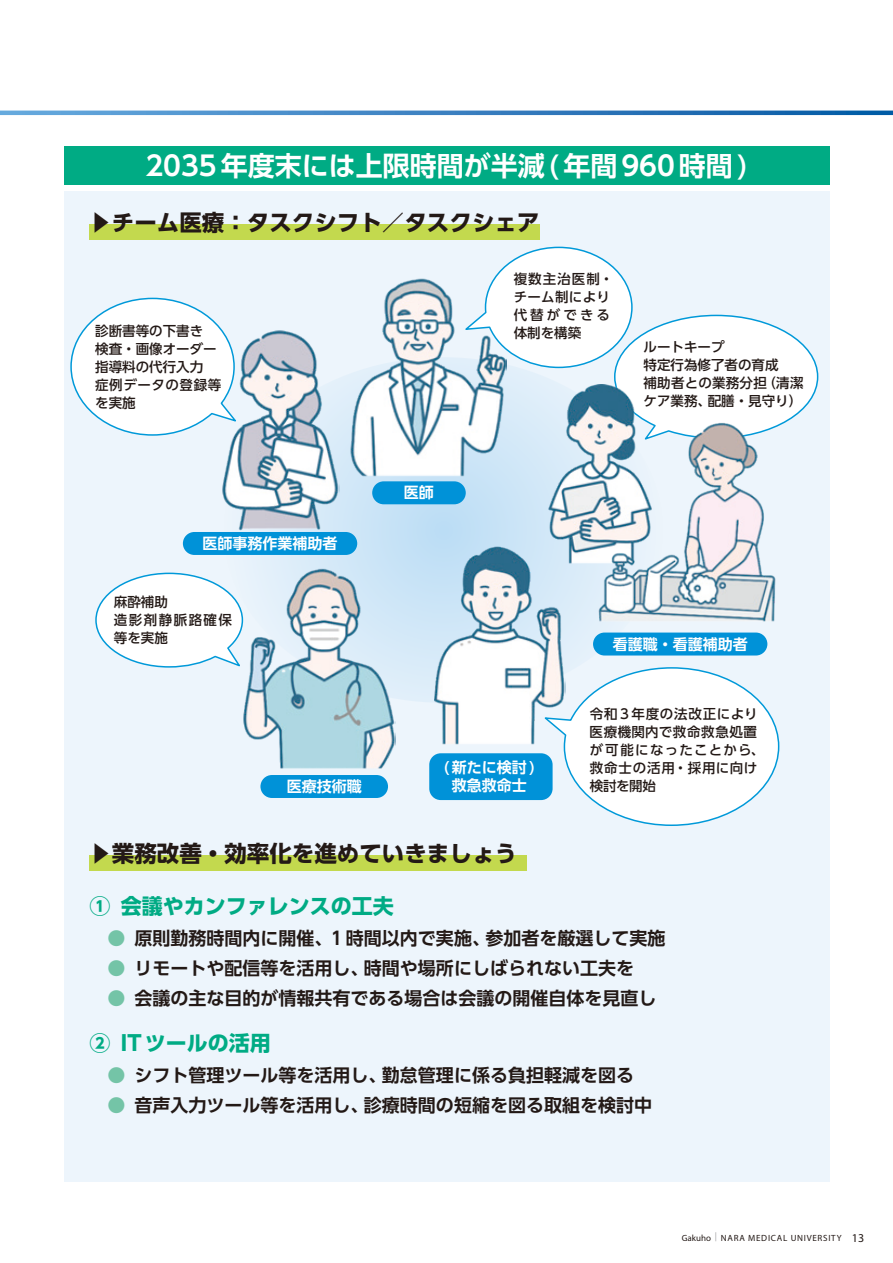
<style>
.page{position:relative;width:893px;height:1263px;background:#fff}
.page>*{position:absolute;margin:0;border:0;box-sizing:border-box;transform-origin:0 0}
.t1{font:700 27px "UD Shin Go Pr 6 De";color:#fff}
.t2{font:700 22.5px "UD Shin Go Pr 6";color:#231916}
.t3{font:700 21px "UD Shin Go Pr 6";color:#00ab84}
.t4{font:700 18px/30px "UD Shin Go Pr 6 De";color:#231916}
.t5{font:700 15px/18px "UD Shin Go Pr 6 De";color:#fff;text-align:center}
.t6{font:500 13.5px/18px "UD Shin Go Pr 6";letter-spacing:.05em;color:#231916}
.t7{font:500 13.5px/18px "UD Shin Go Pr 6";letter-spacing:.015em;color:#231916}
.t8{font:500 13.5px/18px "UD Shin Go Pr 6";letter-spacing:.105em;color:#231916}
.t9{font:9px "Myriad Pro";letter-spacing:.08em;color:#231916}
.s1{color:#74c4a7}
.s2{font-size:12px}
</style>
<div class="page">
<div style="left:64px;top:191px;width:765px;height:991px;background:#edf5fc"></div>
<svg style="left:223px;top:357px;width:440px;height:346px;fill:#cfe6f7"></svg>
<svg style="left:95px;top:572px;width:149px;height:96px"></svg>
<svg style="left:70px;top:297px;width:152px;height:139px"></svg>
<svg style="left:541px;top:666px;width:239px;height:160px"></svg>
<svg style="left:494px;top:246px;width:325px;height:196px"></svg>
<div style="left:89px;top:224px;width:451px;height:16px;background:#c3d94e"></div>
<div style="left:89px;top:855px;width:438px;height:16px;background:#c3d94e"></div>
<div style="left:260px;top:775px;width:128px;height:23px;background:#0092d8;border-radius:11px"></div>
<div style="left:593px;top:632px;width:174px;height:23px;background:#0092d8;border-radius:11px"></div>
<div style="left:429px;top:753px;width:124px;height:47px;background:#0092d8;border-radius:11px"></div>
<div style="left:372px;top:481px;width:94px;height:23px;background:#0092d8;border-radius:11px"></div>
<div style="left:64px;top:147px;width:765px;height:38px;background:#00ab84"></div>
<img style="left:222px;top:330px;width:117px;height:200px">
<img style="left:244px;top:568px;width:151px;height:200px">
<img style="left:434px;top:546px;width:131px;height:200px">
<div style="left:183px;top:532px;width:174px;height:23px;background:#0092d8;border-radius:11px"></div>
<img style="left:549px;top:385px;width:105px;height:178px">
<img style="left:597px;top:422px;width:180px;height:203px">
<img style="left:349px;top:277px;width:157px;height:200px">
<svg style="left:0;top:111px;width:893px;height:4px;background:#3880c0"></svg>
<h1 class="t1" style="left:145px;top:144px;width:604px">2035年度末には上限時間が半減(年間960時間)</h1>
<p class="t2" style="left:89px;top:204px;width:451px">▶チーム医療：タスクシフト／タスクシェア</p>
<p class="t7" style="left:95px;top:321px;width:128px">診断書等の下書き<br>検査・画像オーダー指導料の代行入力<br>症例データの登録等を実施</p>
<p class="t5" style="left:203px;top:534px;width:136px">医師事務作業補助者</p>
<p class="t5" style="left:404px;top:483px;width:31px">医師</p>
<p class="t6" style="left:514px;top:269px;width:101px">複数主治医制・チーム制により代替ができる体制を構築</p>
<p class="t7" style="left:643px;top:338px;width:161px">ルートキープ<br>特定行為修了者の育成<br>補助者との業務分担（清潔ケア業務、配膳・見守り）</p>
<p class="t8" style="left:114px;top:593px;width:120px">麻酔補助<br>造影剤静脈路確保等を実施</p>
<p class="t5" style="left:287px;top:777px;width:76px">医療技術職</p>
<p class="t5" style="left:444px;top:758px;width:93px">(新たに検討)救急救命士</p>
<p class="t2" style="left:89px;top:835px;width:429px">▶業務改善・効率化を進めていきましょう</p>
<p class="t5" style="left:613px;top:634px;width:136px">看護職・看護補助者</p>
<p class="t6" style="left:590px;top:704px;width:176px">令和３年度の法改正により医療機関内で救命救急処置が可能になったことから、救命士の活用・採用に向け検討を開始</p>
<p class="t3" style="left:89px;top:888px;width:306px">① 会議やカンファレンスの工夫</p>
<p class="t4" style="left:89px;top:923px;width:578px"><span class="s1">　●</span> 原則勤務時間内に開催、１時間以内で実施、参加者を厳選して実施<span class="s1">　●</span> リモートや配信等を活用し、時間や場所にしばられない工夫を<span class="s1">　●</span> 会議の主な目的が情報共有である場合は会議の開催自体を見直し</p>
<p class="t3" style="left:89px;top:1025px;width:183px">② ITツールの活用</p>
<p class="t4" style="left:89px;top:1060px;width:564px"><span class="s1">　●</span> シフト管理ツール等を活用し、勤怠管理に係る負担軽減を図る<span class="s1">　●</span> 音声入力ツール等を活用し、診療時間の短縮を図る取組を検討中</p>
<p class="t9" style="left:682px;top:1232px;width:184px">Gakuho <sup>|</sup> NARA MEDICAL UNIVERSITY <span class="s2">13</span></p>
</div>
